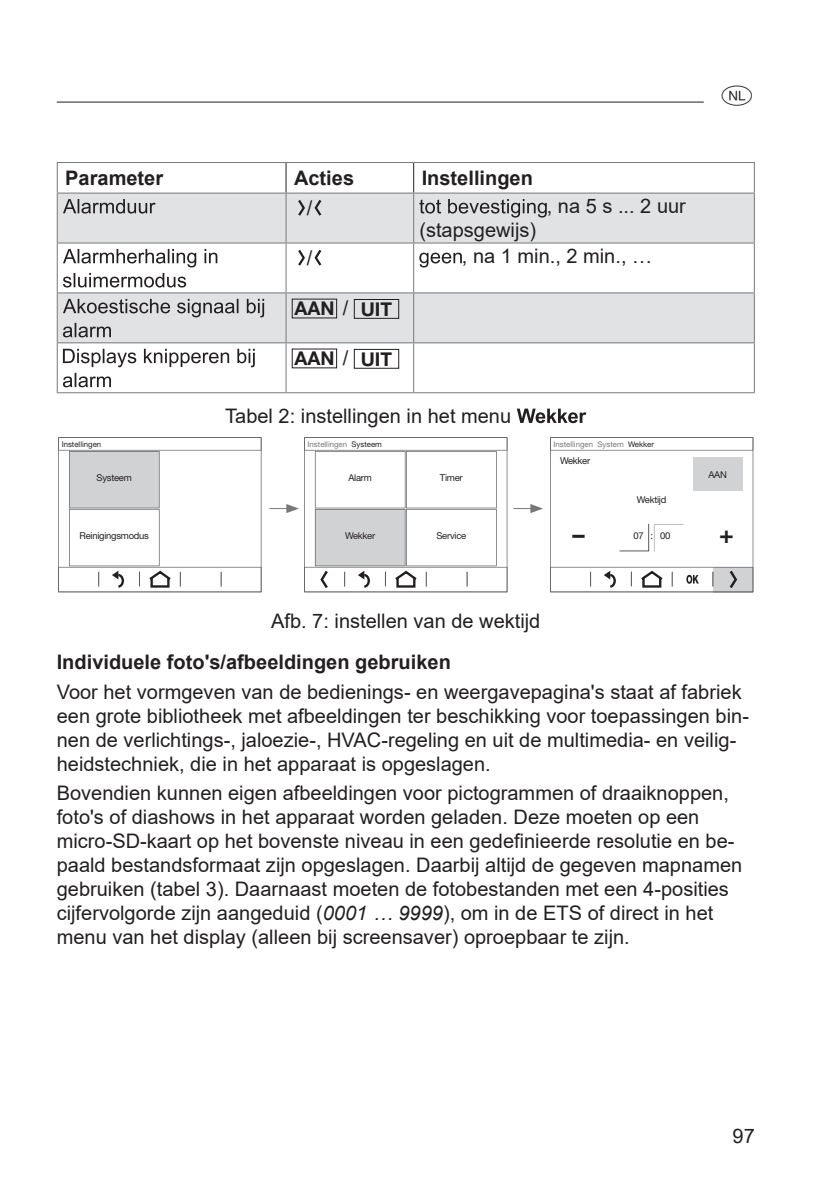
<style>
.page{position:relative;width:840px;height:1191px;background:#fff}
.page>*{position:absolute;margin:0;border:0;box-sizing:border-box;transform-origin:0 0}
.t1{font:700 24.4px "Helvetica Neue LT Pro";color:#231f20}
.t2{font:22px "Hager Pays";color:#231f20}
.t3{font:20px/24px "Arial";color:#231f20}
.t4{font:700 20px "Arial";color:#231f20}
.t5{font:700 19px "Helvetica Neue LT Pro";color:#231f20}
.t6{font:9.4px "Helvetica Neue LT Pro";letter-spacing:-.025em;color:#231f20}
.t7{font:7.8px "Helvetica Neue LT Pro";color:#76787b}
.t8{font:7.8px "Helvetica Neue LT Pro";color:#231f20}
.s1{font-family:"Arial";font-weight:400;font-size:20px}
.s2{color:#231f20}
.s3{font-style:italic}
</style>
<div class="page">
<svg style="left:58px;top:194px;width:695px;height:148px;fill:#e1e2e4"></svg>
<hr style="left:57px;top:162px;width:229px;height:1px;background:#76787b">
<hr style="left:57px;top:163px;width:1px;height:30px;background:#76787b">
<hr style="left:286px;top:162px;width:127px;height:1px;background:#76787b">
<hr style="left:413px;top:162px;width:341px;height:1px;background:#76787b">
<hr style="left:753px;top:163px;width:1px;height:30px;background:#76787b">
<hr style="left:285px;top:194px;width:1px;height:48px;background:#76787b">
<hr style="left:413px;top:194px;width:1px;height:48px;background:#76787b">
<hr style="left:57px;top:242px;width:229px;height:1px;background:#76787b">
<hr style="left:286px;top:242px;width:127px;height:1px;background:#76787b">
<hr style="left:285px;top:243px;width:1px;height:49px;background:#76787b">
<hr style="left:413px;top:242px;width:341px;height:1px;background:#76787b">
<hr style="left:413px;top:243px;width:1px;height:49px;background:#76787b">
<hr style="left:57px;top:292px;width:229px;height:1px;background:#76787b">
<hr style="left:286px;top:292px;width:127px;height:1px;background:#76787b">
<hr style="left:285px;top:293px;width:1px;height:49px;background:#76787b">
<hr style="left:413px;top:292px;width:341px;height:1px;background:#76787b">
<hr style="left:413px;top:293px;width:1px;height:49px;background:#76787b">
<hr style="left:57px;top:342px;width:229px;height:1px;background:#76787b">
<hr style="left:286px;top:342px;width:127px;height:1px;background:#76787b">
<hr style="left:285px;top:343px;width:1px;height:49px;background:#76787b">
<hr style="left:413px;top:342px;width:341px;height:1px;background:#76787b">
<hr style="left:413px;top:343px;width:1px;height:49px;background:#76787b">
<hr style="left:285px;top:163px;width:1px;height:30px;background:#231f20">
<hr style="left:413px;top:163px;width:1px;height:30px;background:#231f20">
<hr style="left:57px;top:193px;width:229px;height:1px;background:#76787b">
<hr style="left:57px;top:194px;width:1px;height:48px;background:#76787b">
<hr style="left:286px;top:193px;width:127px;height:1px;background:#76787b">
<hr style="left:413px;top:193px;width:341px;height:1px;background:#76787b">
<hr style="left:753px;top:194px;width:1px;height:48px;background:#76787b">
<hr style="left:57px;top:243px;width:1px;height:49px;background:#76787b">
<hr style="left:753px;top:243px;width:1px;height:49px;background:#76787b">
<hr style="left:57px;top:293px;width:1px;height:49px;background:#76787b">
<hr style="left:753px;top:293px;width:1px;height:49px;background:#76787b">
<hr style="left:57px;top:343px;width:1px;height:49px;background:#76787b">
<hr style="left:753px;top:343px;width:1px;height:49px;background:#76787b">
<hr style="left:57px;top:392px;width:229px;height:1px;background:#76787b">
<hr style="left:286px;top:392px;width:127px;height:1px;background:#76787b">
<hr style="left:413px;top:392px;width:341px;height:1px;background:#76787b">
<svg style="left:63px;top:199px;width:92px;height:14px"></svg>
<svg style="left:291px;top:199px;width:36px;height:17px"></svg>
<svg style="left:419px;top:199px;width:127px;height:18px;background:#b0b0b2"></svg>
<svg style="left:63px;top:249px;width:154px;height:18px"></svg>
<svg style="left:63px;top:273px;width:123px;height:14px"></svg>
<svg style="left:291px;top:249px;width:36px;height:17px"></svg>
<svg style="left:419px;top:253px;width:42px;height:14px"></svg>
<svg style="left:63px;top:299px;width:201px;height:18px;background:#b1b1b3"></svg>
<svg style="left:63px;top:323px;width:48px;height:14px"></svg>
<div style="left:291px;top:298px;width:46px;height:20px;border:1px solid #231f20"></div>
<div style="left:353px;top:299px;width:46px;height:20px;border:1px solid #231f20"></div>
<svg style="left:63px;top:349px;width:191px;height:18px"></svg>
<svg style="left:63px;top:373px;width:48px;height:14px"></svg>
<div style="left:291px;top:348px;width:46px;height:20px;border:1px solid #231f20"></div>
<div style="left:353px;top:349px;width:46px;height:20px;border:1px solid #231f20"></div>
<svg style="left:517px;top:408px;width:69px;height:15px"></svg>
<svg style="left:58px;top:437px;width:203px;height:155px"></svg>
<svg style="left:550px;top:437px;width:202px;height:155px"></svg>
<svg style="left:269px;top:437px;width:238px;height:155px"></svg>
<svg style="left:513px;top:504px;width:29px;height:9px"></svg>
<hr style="left:57px;top:102px;width:646px;height:1px;background:#231f20">
<p class="t2" style="left:721px;top:86px;width:35px">i</p>
<p class="t4" style="left:65px;top:164px;width:99px">Parameter</p>
<p class="t4" style="left:294px;top:164px;width:62px">Acties</p>
<p class="t4" style="left:421px;top:164px;width:113px">Instellingen</p>
<p class="t3" style="left:307px;top:196px;width:7px">/</p>
<p class="t3" style="left:546px;top:194px;width:140px">, na 5 s ... 2 uur</p>
<p class="t3" style="left:419px;top:218px;width:118px">(stapsgewijs)</p>
<p class="t3" style="left:307px;top:246px;width:7px">/</p>
<p class="t3" style="left:461px;top:244px;width:192px">, na 1 min., 2 min., …</p>
<p class="t5" style="left:294px;top:297px;width:99px">AAN <span class="s1">/</span> UIT</p>
<p class="t5" style="left:294px;top:347px;width:99px">AAN <span class="s1">/</span> UIT</p>
<p class="t8" style="left:62px;top:439px;width:41px">Instellingen</p>
<p class="t6" style="left:96px;top:472px;width:37px">Systeem</p>
<p class="t3" style="left:225px;top:404px;width:287px">Tabel 2: instellingen in het menu</p>
<p class="t7" style="left:307px;top:439px;width:76px">Instellingen <span class="s2">Systeem</span></p>
<p class="t6" style="left:348px;top:472px;width:25px">Alarm</p>
<p class="t6" style="left:439px;top:472px;width:24px">Timer</p>
<p class="t7" style="left:553px;top:439px;width:102px">Instellingen System <span class="s2">Wekker</span></p>
<p class="t6" style="left:559px;top:455px;width:32px">Wekker</p>
<p class="t6" style="left:636px;top:494px;width:31px">Wektijd</p>
<p class="t6" style="left:708px;top:469px;width:20px">AAN</p>
<p class="t6" style="left:79px;top:530px;width:71px">Reinigingsmodus</p>
<p class="t6" style="left:345px;top:530px;width:32px">Wekker</p>
<p class="t6" style="left:436px;top:530px;width:31px">Service</p>
<p class="t1" style="left:572px;top:519px;width:14px">–</p>
<p class="t6" style="left:633px;top:530px;width:38px">07 : 00</p>
<p class="t1" style="left:718px;top:519px;width:16px">+</p>
<p class="t3" style="left:271px;top:608px;width:271px">Afb. 7: instellen van de wektijd</p>
<p class="t4" style="left:57px;top:647px;width:395px">Individuele foto's/afbeeldingen gebruiken</p>
<p class="t3" style="left:57px;top:679px;width:693px">Voor het vormgeven van de bedienings- en weergavepagina's staat af fabriek een grote bibliotheek met afbeeldingen ter beschikking voor toepassingen bin&shy;nen de verlichtings-, jaloezie-, HVAC-regeling en uit de multimedia- en veilig&shy;heidstechniek, die in het apparaat is opgeslagen.</p>
<p class="t3" style="left:57px;top:781px;width:686px">Bovendien kunnen eigen afbeeldingen voor pictogrammen of draaiknoppen, foto's of diashows in het apparaat worden geladen. Deze moeten op een micro-SD-kaart op het bovenste niveau in een gedefinieerde resolutie en be&shy;paald bestandsformaat zijn opgeslagen. Daarbij altijd de gegeven mapnamen gebruiken (tabel 3). Daarnaast moeten de fotobestanden met een 4-posities cijfervolgorde zijn aangeduid (<span class="s3">0001 … 9999</span>), om in de ETS of direct in het menu van het display (alleen bij screensaver) oproepbaar te zijn.</p>
<p class="t3" style="left:732px;top:1124px;width:24px">97</p>
</div>
